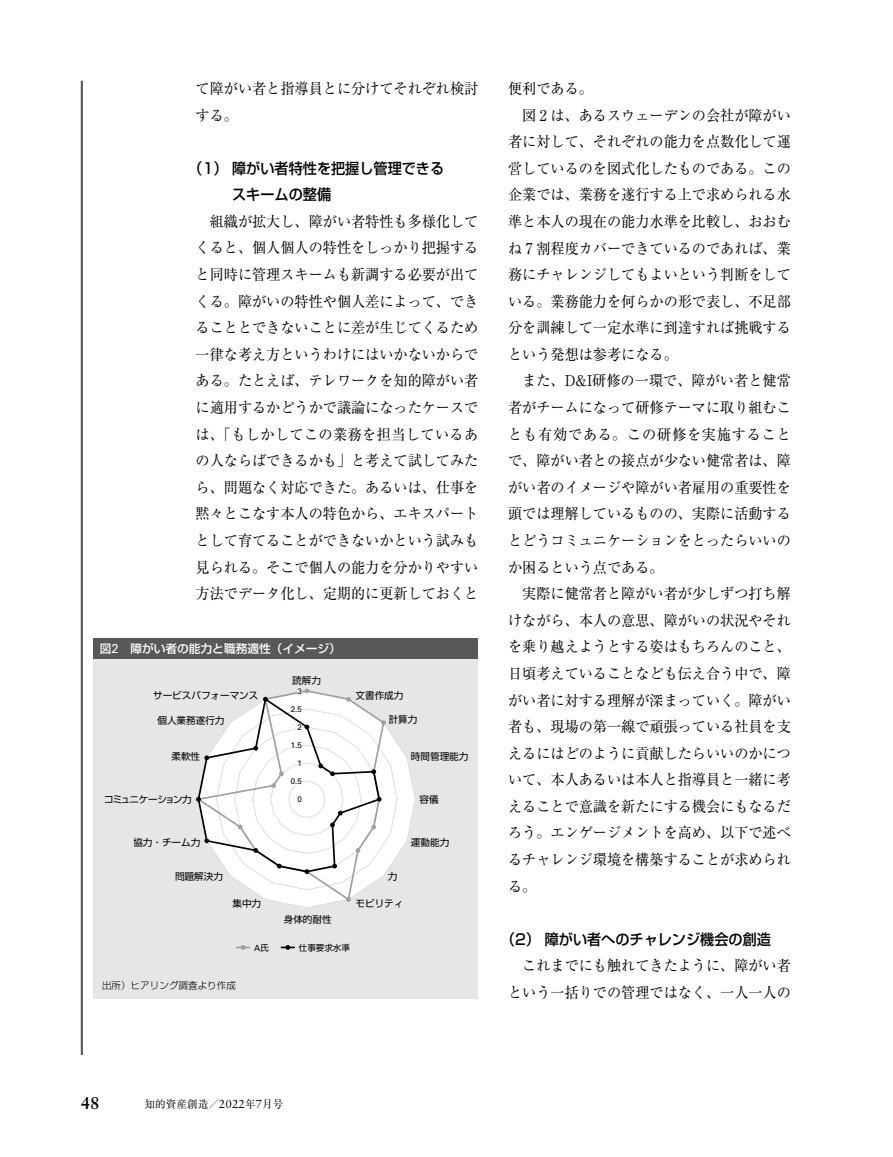
<style>
.page{position:relative;width:893px;height:1157px;background:#fff}
.page>*{position:absolute;margin:0;border:0;box-sizing:border-box;transform-origin:0 0}
.t1{font:700 16.95px "Sabon LT Std";color:#000}
.t2{font:14.85px/26.5px "Ryumin Pr 6 N";color:#000;text-align:justify;scale:.95 1}
.t3{font:14.85px/26.5px "Ryumin Pro";color:#000;text-align:justify;scale:.95 1}
.t4{font:500 14.85px/26.5px "Shin Go Pr 6 N";color:#000;scale:.95 1}
.t5{font:14.85px "Ryumin Pr 6 N";letter-spacing:.06em;color:#000;scale:.95 1}
.t6{font:500 11.7px "Shin Go Pr 6 N";color:#fff}
.t7{font:10.65px "Ryumin Pr 6 N";color:#000}
.t8{font:9.6px "Shin Go Pr 6 N";color:#000}
.t9{font:300 9.6px "Shin Go Pr 6 N";color:#000}
.t10{font:9.6px "Shin Go Pr 6 N";letter-spacing:-.08em;color:#000}
.t11{font:8.55px "Shin Go Pr 6 N";color:#000}
.t12{font:8.55px "Univers LT Std";color:#000}
.t13{font:8.1px "Univers LT Std";color:#000}
.s1{font-family:"Ryumin Pr 6 N"}
.s2{font-family:"Ryumin Pro"}
.s3{font-family:"Univers LT Std";font-weight:400;font-size:12.9px}
.s4{font-family:"Shin Go Pr 6 N"}
.s5{font-family:"Sabon LT Std";font-size:11.7px}
</style>
<div class="page">
<hr style="left:81px;top:81px;width:2px;height:973px;background:#595757">
<div style="left:94px;top:638px;width:384px;height:21px;background:#595757"></div>
<div style="left:94px;top:659px;width:384px;height:339px;background:#e6e6e6"></div>
<svg style="left:284px;top:728px;width:131px;height:179px"></svg>
<svg style="left:196px;top:687px;width:190px;height:215px"></svg>
<svg style="left:237px;top:945px;width:12px;height:4px"></svg>
<svg style="left:281px;top:945px;width:13px;height:4px"></svg>
<p class="t2" style="left:196px;top:74px;width:299px">て障がい者と指導員とに分けてそれぞれ検討する。</p>
<p class="t4" style="left:232px;top:154px;width:225px;text-indent:-44px">（1） 障がい者特性を把握し管理できるスキームの整備</p>
<p class="t2" style="left:196px;top:207px;width:299px;text-indent:14px">組織が拡大し、障がい者特性も多様化してくると、個人個人の特性をしっかり把握すると同時に管理スキームも新調する必要が出て</p>
<p class="t3" style="left:196px;top:287px;width:299px"><span class="s1">くる。</span>障がいの特性や個人差によって、できることとできないことに差が生じてくるため一律な考え方というわけにはいかないからで</p>
<p class="t2" style="left:196px;top:367px;width:299px"><span class="s2">ある。</span>たとえば、テレワークを知的障がい者に適用するかどうかで議論になったケースでは、「もしかしてこの業務を担当しているあの人ならばできるかも」と考えて試してみたら、問題なく対応できた。あるいは、仕事を黙々とこなす本人の特色から、エキスパートとして育てることができないかという試みも見られる。そこで個人の能力を分かりやすい方法でデータ化し、定期的に更新しておくと</p>
<p class="t6" style="left:100px;top:639px;width:243px">図<span class="s3">2</span>　障がい者の能力と職務適性（イメージ）</p>
<p class="t8" style="left:153px;top:687px;width:107px">サービスパフォーマンス</p>
<p class="t8" style="left:158px;top:712px;width:68px">個人業務遂行力</p>
<p class="t8" style="left:171px;top:748px;width:30px">柔軟性</p>
<p class="t10" style="left:104px;top:791px;width:89px">コミュニケーション力</p>
<p class="t8" style="left:133px;top:834px;width:68px">協力・チーム力</p>
<p class="t8" style="left:175px;top:869px;width:49px">問題解決力</p>
<p class="t8" style="left:232px;top:895px;width:30px">集中力</p>
<p class="t8" style="left:292px;top:672px;width:30px">読解力</p>
<p class="t13" style="left:297px;top:686px;width:6px">3</p>
<p class="t13" style="left:291px;top:704px;width:13px">2.5</p>
<p class="t13" style="left:297px;top:722px;width:6px">2</p>
<p class="t13" style="left:291px;top:740px;width:13px">1.5</p>
<p class="t13" style="left:297px;top:758px;width:6px">1</p>
<p class="t13" style="left:291px;top:776px;width:13px">0.5</p>
<p class="t13" style="left:297px;top:794px;width:6px">0</p>
<p class="t8" style="left:284px;top:911px;width:49px">身体的耐性</p>
<p class="t8" style="left:356px;top:687px;width:49px">文書作成力</p>
<p class="t8" style="left:389px;top:712px;width:30px">計算力</p>
<p class="t8" style="left:411px;top:748px;width:59px">時間管理能力</p>
<p class="t8" style="left:420px;top:791px;width:21px">容儀</p>
<p class="t8" style="left:411px;top:834px;width:40px">運動能力</p>
<p class="t8" style="left:388px;top:869px;width:11px">力</p>
<p class="t8" style="left:356px;top:895px;width:49px">モビリティ</p>
<p class="t9" style="left:102px;top:977px;width:135px">出所）ヒアリング調査より作成</p>
<p class="t12" style="left:254px;top:943px;width:16px">A<span class="s4">氏</span></p>
<p class="t11" style="left:299px;top:940px;width:53px">仕事要求水準</p>
<p class="t2" style="left:508px;top:74px;width:91px">便利である。</p>
<p class="t2" style="left:522px;top:101px;width:284px">図 2 は、あるスウェーデンの会社が障がい</p>
<p class="t2" style="left:508px;top:127px;width:299px">者に対して、それぞれの能力を点数化して運</p>
<p class="t2" style="left:508px;top:154px;width:299px">営しているのを図式化したものである。この</p>
<p class="t2" style="left:508px;top:181px;width:299px">企業では、業務を遂行する上で求められる水</p>
<p class="t2" style="left:508px;top:207px;width:299px">準と本人の現在の能力水準を比較し、おおむ</p>
<p class="t2" style="left:508px;top:234px;width:299px">ね 7 割程度カバーできているのであれば、業</p>
<p class="t2" style="left:508px;top:260px;width:299px">務にチャレンジしてもよいという判断をして</p>
<p class="t2" style="left:508px;top:287px;width:299px">いる。業務能力を何らかの形で表し、不足部</p>
<p class="t2" style="left:508px;top:314px;width:299px">分を訓練して一定水準に到達すれば挑戦する</p>
<p class="t2" style="left:508px;top:340px;width:180px">という発想は参考になる。</p>
<p class="t2" style="left:522px;top:367px;width:284px">また、D&amp;I研修の一環で、障がい者と健常</p>
<p class="t2" style="left:508px;top:393px;width:299px">者がチームになって研修テーマに取り組むこ</p>
<p class="t5" style="left:508px;top:422px;width:299px">とも有効である。この研修を実施すること</p>
<p class="t2" style="left:508px;top:446px;width:299px">で、障がい者との接点が少ない健常者は、障</p>
<p class="t2" style="left:508px;top:473px;width:299px">がい者のイメージや障がい者雇用の重要性を</p>
<p class="t2" style="left:508px;top:500px;width:299px">頭では理解しているものの、実際に活動する</p>
<p class="t2" style="left:508px;top:526px;width:299px">とどうコミュニケーションをとったらいいの</p>
<p class="t2" style="left:508px;top:553px;width:165px">か困るという点である。</p>
<p class="t2" style="left:522px;top:579px;width:284px">実際に健常者と障がい者が少しずつ打ち解</p>
<p class="t2" style="left:508px;top:606px;width:299px">けながら、本人の意思、障がいの状況やそれ</p>
<p class="t2" style="left:508px;top:632px;width:299px">を乗り越えようとする姿はもちろんのこと、</p>
<p class="t2" style="left:508px;top:659px;width:299px">日頃考えていることなども伝え合う中で、障</p>
<p class="t2" style="left:508px;top:686px;width:299px">がい者に対する理解が深まっていく。障がい</p>
<p class="t2" style="left:508px;top:712px;width:299px">者も、現場の第一線で頑張っている社員を支</p>
<p class="t2" style="left:508px;top:739px;width:299px">えるにはどのように貢献したらいいのかにつ</p>
<p class="t2" style="left:508px;top:765px;width:299px">いて、本人あるいは本人と指導員と一緒に考</p>
<p class="t2" style="left:508px;top:792px;width:299px">えることで意識を新たにする機会にもなるだ</p>
<p class="t2" style="left:508px;top:819px;width:299px">ろう。エンゲージメントを高め、以下で述べ</p>
<p class="t2" style="left:508px;top:845px;width:299px">るチャレンジ環境を構築することが求められ</p>
<p class="t2" style="left:508px;top:872px;width:31px">る。</p>
<p class="t4" style="left:501px;top:925px;width:286px">（2） 障がい者へのチャレンジ機会の創造</p>
<p class="t2" style="left:508px;top:951px;width:299px;text-align:right">これまでにも触れてきたように、障がい者という一括りでの管理ではなく、一人一人の</p>
<p class="t1" style="left:81px;top:1093px;width:20px">48</p>
<p class="t7" style="left:145px;top:1095px;width:140px">知的資産創造／<span class="s5">2022</span>年<span class="s5">7</span>月号</p>
</div>
